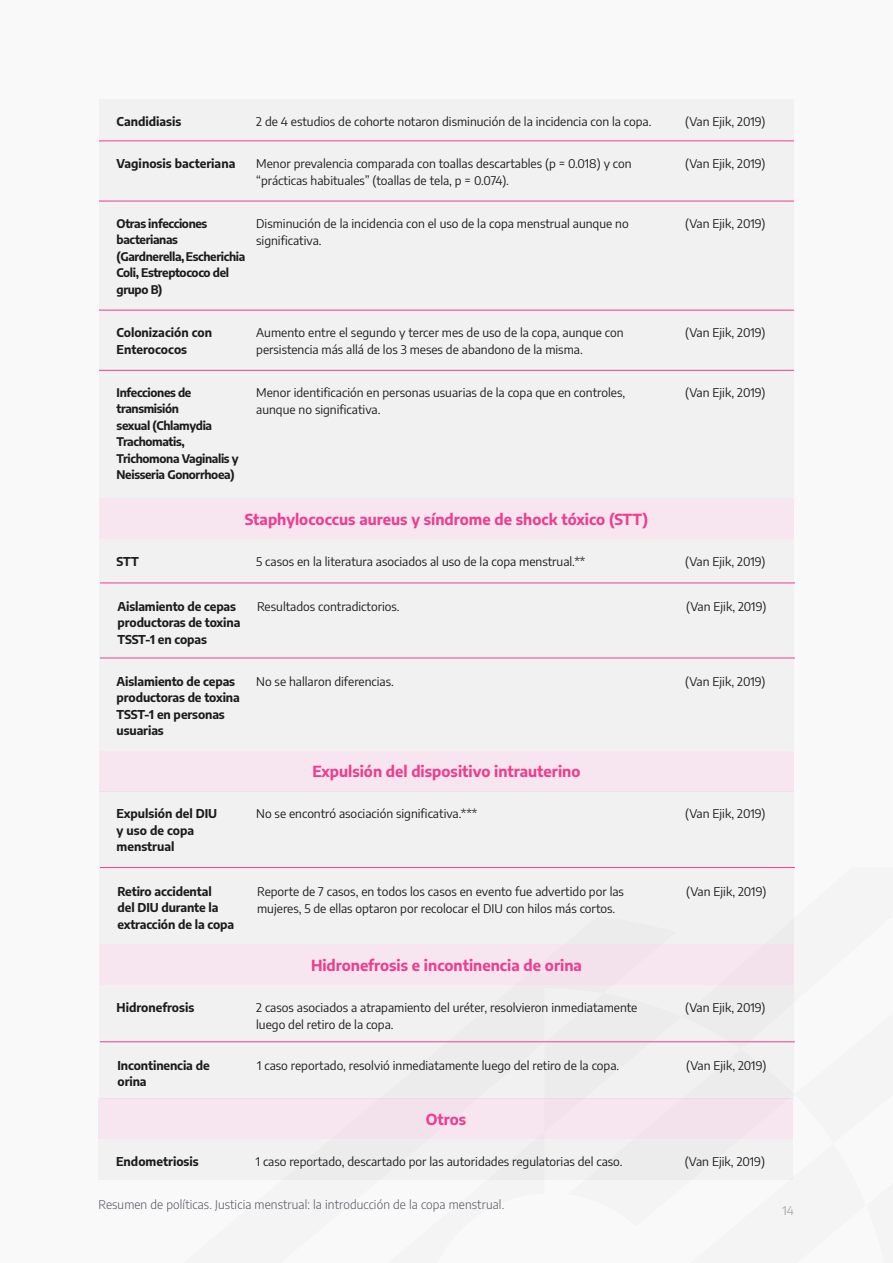
<style>
.page{position:relative;width:893px;height:1263px;background:#f9f9fa}
.page>*{position:absolute;margin:0;border:0;box-sizing:border-box;transform-origin:0 0}
.t1{font:700 15px "Encode Sans";color:#ee3d8f}
.t2{font:12px/17.2px "Encode Sans";color:#1c1c1c}
.t3{font:700 12px/16.5px "Encode Sans";letter-spacing:-.01em;color:#1c1c1c}
.t4{font:300 12px "Encode Sans";letter-spacing:.01em;color:#51545d}
.t5{font:12px "Encode Sans";color:#a8aaae}
.t6{font:700 11.7px/16.5px "Encode Sans";letter-spacing:-.03em;color:#1c1c1c}
</style>
<div class="page">
<div style="left:99px;top:99px;width:695px;height:399px;background:#f1f1f2"></div>
<hr style="left:99px;top:140px;width:695px;height:1px;background:#ee3d8f">
<hr style="left:99px;top:201px;width:695px;height:1px;background:#ee3d8f">
<hr style="left:99px;top:310px;width:695px;height:1px;background:#ee3d8f">
<hr style="left:99px;top:370px;width:695px;height:1px;background:#ee3d8f">
<div style="left:99px;top:539px;width:695px;height:212px;background:#f1f1f2"></div>
<div style="left:99px;top:498px;width:695px;height:41px;background:#f7e6ef"></div>
<hr style="left:100px;top:582px;width:695px;height:1px;background:#ee3d8f">
<hr style="left:100px;top:658px;width:695px;height:1px;background:#ee3d8f">
<div style="left:99px;top:791px;width:695px;height:153px;background:#f1f1f2"></div>
<div style="left:99px;top:751px;width:695px;height:40px;background:#f7e6ef"></div>
<hr style="left:100px;top:867px;width:695px;height:1px;background:#ee3d8f">
<div style="left:99px;top:985px;width:695px;height:113px;background:#f1f1f2"></div>
<div style="left:99px;top:944px;width:695px;height:41px;background:#f7e6ef"></div>
<hr style="left:100px;top:1041px;width:695px;height:1px;background:#ee3d8f">
<div style="left:98px;top:1139px;width:695px;height:41px;background:#f1f1f2"></div>
<div style="left:98px;top:1098px;width:695px;height:41px;background:#f7e6ef"></div>
<p class="t3" style="left:117px;top:112px;width:66px">Candidiasis</p>
<p class="t2" style="left:256px;top:112px;width:397px">2 de 4 estudios de cohorte notaron disminución de la incidencia con la copa.</p>
<p class="t2" style="left:685px;top:112px;width:82px">(Van Ejik, 2019)</p>
<p class="t3" style="left:117px;top:154px;width:120px">Vaginosis bacteriana</p>
<p class="t2" style="left:256px;top:154px;width:377px">Menor prevalencia comparada con toallas descartables (p = 0.018) y con “prácticas habituales” (toallas de tela, p = 0.074).</p>
<p class="t2" style="left:256px;top:214px;width:374px">Disminución de la incidencia con el uso de la copa menstrual aunque no significativa.</p>
<p class="t2" style="left:685px;top:154px;width:82px">(Van Ejik, 2019)</p>
<p class="t6" style="left:117px;top:214px;width:130px">Otras infecciones bacterianas (Gardnerella, Escherichia<br>Coli, Estreptococo del grupo B)</p>
<p class="t2" style="left:685px;top:214px;width:82px">(Van Ejik, 2019)</p>
<p class="t3" style="left:117px;top:323px;width:97px">Colonización con<br>Enterococos</p>
<p class="t2" style="left:256px;top:323px;width:369px">Aumento entre el segundo y tercer mes de uso de la copa, aunque con persistencia más allá de los 3 meses de abandono de la misma.</p>
<p class="t2" style="left:685px;top:323px;width:82px">(Van Ejik, 2019)</p>
<p class="t6" style="left:117px;top:383px;width:124px">Infecciones de transmisión<br>sexual (Chlamydia<br>Trachomatis,<br>Trichomona Vaginalis y<br>Neisseria Gonorrhoea)</p>
<p class="t2" style="left:256px;top:383px;width:370px">Menor identificación en personas usuarias de la copa que en controles, aunque no significativa.</p>
<p class="t2" style="left:685px;top:383px;width:82px">(Van Ejik, 2019)</p>
<p class="t1" style="left:245px;top:508px;width:405px">Staphylococcus aureus y síndrome de shock tóxico (STT)</p>
<p class="t3" style="left:117px;top:552px;width:24px">STT</p>
<p class="t2" style="left:256px;top:552px;width:331px">5 casos en la literatura asociados al uso de la copa menstrual.**</p>
<p class="t2" style="left:685px;top:552px;width:82px">(Van Ejik, 2019)</p>
<p class="t3" style="left:118px;top:597px;width:124px">Aislamiento de cepas productoras de toxina<br>TSST-1 en copas</p>
<p class="t2" style="left:257px;top:597px;width:144px">Resultados contradictorios.</p>
<p class="t2" style="left:686px;top:597px;width:82px">(Van Ejik, 2019)</p>
<p class="t3" style="left:117px;top:672px;width:125px">Aislamiento de cepas productoras de toxina<br>TSST-1 en personas usuarias</p>
<p class="t2" style="left:256px;top:672px;width:139px">No se hallaron diferencias.</p>
<p class="t2" style="left:685px;top:672px;width:82px">(Van Ejik, 2019)</p>
<p class="t1" style="left:313px;top:760px;width:269px">Expulsión del dispositivo intrauterino</p>
<p class="t3" style="left:117px;top:805px;width:102px">Expulsión del DIU y uso de copa menstrual</p>
<p class="t2" style="left:256px;top:805px;width:223px">No se encontró asociación significativa.***</p>
<p class="t2" style="left:685px;top:805px;width:82px">(Van Ejik, 2019)</p>
<p class="t3" style="left:118px;top:882px;width:118px">Retiro accidental<br>del DIU durante la extracción de la copa</p>
<p class="t2" style="left:257px;top:882px;width:368px">Reporte de 7 casos, en todos los casos en evento fue advertido por las mujeres, 5 de ellas optaron por recolocar el DIU con hilos más cortos.</p>
<p class="t2" style="left:686px;top:882px;width:82px">(Van Ejik, 2019)</p>
<p class="t1" style="left:311px;top:954px;width:272px">Hidronefrosis e incontinencia de orina</p>
<p class="t3" style="left:117px;top:998px;width:79px">Hidronefrosis</p>
<p class="t2" style="left:256px;top:998px;width:383px">2 casos asociados a atrapamiento del uréter, resolvieron inmediatamente luego del retiro de la copa.</p>
<p class="t2" style="left:685px;top:998px;width:82px">(Van Ejik, 2019)</p>
<p class="t3" style="left:118px;top:1056px;width:94px">Incontinencia de orina</p>
<p class="t2" style="left:257px;top:1056px;width:364px">1 caso reportado, resolvió inmediatamente luego del retiro de la copa.</p>
<p class="t2" style="left:686px;top:1056px;width:82px">(Van Ejik, 2019)</p>
<p class="t1" style="left:426px;top:1108px;width:42px">Otros</p>
<p class="t3" style="left:116px;top:1153px;width:84px">Endometriosis</p>
<p class="t2" style="left:256px;top:1152px;width:368px">1 caso reportado, descartado por las autoridades regulatorias del caso.</p>
<p class="t2" style="left:685px;top:1152px;width:82px">(Van Ejik, 2019)</p>
<p class="t4" style="left:98px;top:1196px;width:407px">Resumen de políticas. Justicia menstrual: la introducción de la copa menstrual.</p>
<p class="t5" style="left:782px;top:1202px;width:13px">14</p>
</div>
